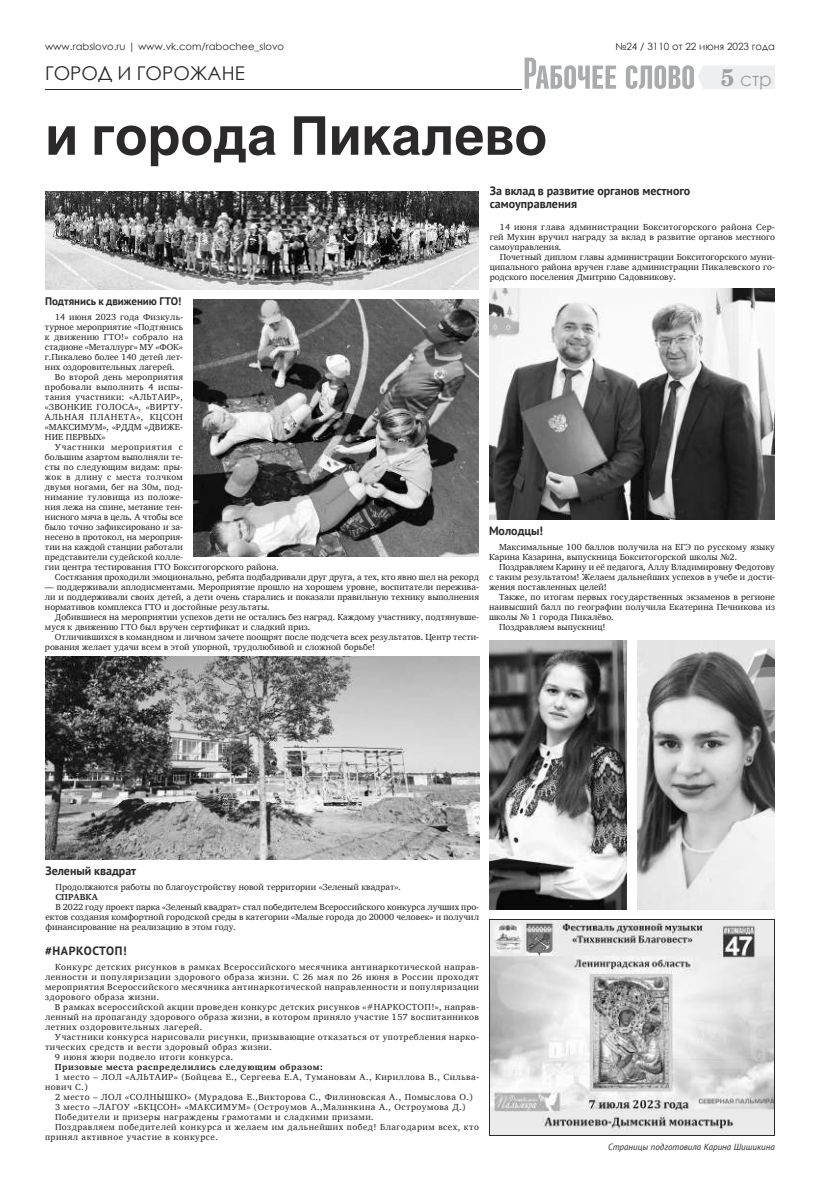
<style>
.page{position:relative;width:820px;height:1190px;background:#fff}
.page>*{position:absolute;margin:0;border:0;box-sizing:border-box;transform-origin:0 0}
.t1{font:700 53px "Helios";color:#2b292a}
.t2{font:19px "Century Gothic";color:#2b292a}
.t3{font:19px "Century Gothic";color:#9fa1a3}
.t4{font:700 12px/13px "PT Sans";color:#2b292a}
.t5{font:700 12px "PT Sans";letter-spacing:.05em;color:#2b292a}
.t6{font:700 11px "PT Sans";color:#2b292a}
.t7{font:10px "Century Gothic";color:#2b292a}
.t8{font:9px/10px "Charis SIL";color:#2b292a;text-align:justify}
.t9{font:9px/10px "Charis SIL";letter-spacing:.05em;color:#2b292a}
.t10{font:9px "Charis SIL";letter-spacing:.03em;color:#2b292a}
.t11{font:700 9px "Charis SIL";letter-spacing:.05em;color:#2b292a}
.t12{font:9px "Charis SIL";letter-spacing:.06em;color:#2b292a}
.t13{font:italic 9px "PT Sans";color:#2b292a}
.t14{font:9px "Charis SIL";letter-spacing:.035em;color:#2b292a}
.t15{font:9px "Charis SIL";letter-spacing:.025em;color:#2b292a}
.t16{font:9px "Charis SIL";letter-spacing:.02em;color:#2b292a}
.t17{font:700 9px "Charis SIL";color:#2b292a}
.s1{font-family:"New Century Schlbk";font-weight:700;font-size:24px}
</style>
<div class="page">
<svg style="left:525px;top:58px;width:250px;height:31px"></svg>
<hr style="left:45px;top:89px;width:477px;height:1px;background:#2b292a">
<img style="left:489px;top:288px;width:286px;height:232px">
<img style="left:489px;top:640px;width:138px;height:270px">
<img style="left:46px;top:192px;width:433px;height:98px">
<img style="left:193px;top:299px;width:286px;height:258px">
<img style="left:491px;top:921px;width:282px;height:213px">
<div style="left:489px;top:919px;width:286px;height:217px;border:1px solid #2b292a"></div>
<img style="left:45px;top:656px;width:434px;height:204px">
<img style="left:637px;top:640px;width:138px;height:270px">
<p class="t7" style="left:45px;top:39px;width:241px">www.rabslovo.ru | www.vk.com/rabochee_slovo</p>
<p class="t7" style="left:615px;top:39px;width:161px">№24 / 3110 от 22 июня 2023 года</p>
<h2 class="t3" style="left:721px;top:66px;width:53px"><span class="s1">5</span> стр</h2>
<h2 class="t2" style="left:45px;top:59px;width:201px">ГОРОД И ГОРОЖАНЕ</h2>
<h1 class="t1" style="left:45px;top:115px;width:503px">и города Пикалево</h1>
<p class="t6" style="left:45px;top:294px;width:138px">Подтянись к движению ГТО!</p>
<p class="t16" style="left:55px;top:312px;width:129px">14 июня 2023 года Физкуль-</p>
<p class="t8" style="left:45px;top:322px;width:139px">турное мероприятие «Подтянись</p>
<p class="t10" style="left:45px;top:332px;width:140px">к движению ГТО!» собрало на</p>
<p class="t8" style="left:45px;top:342px;width:139px">стадионе «Металлург» МУ «ФОК»</p>
<p class="t8" style="left:45px;top:352px;width:140px">г.Пикалево более 140 детей лет-</p>
<p class="t8" style="left:45px;top:362px;width:131px">них оздоровительных лагерей.</p>
<p class="t8" style="left:55px;top:372px;width:130px">Во второй день мероприятия</p>
<p class="t10" style="left:45px;top:382px;width:140px">пробовали выполнить 4 испы-</p>
<p class="t14" style="left:45px;top:392px;width:140px">тания участники: «АЛЬТАИР»,</p>
<p class="t10" style="left:45px;top:402px;width:140px">«ЗВОНКИЕ ГОЛОСА», «ВИРТУ-</p>
<p class="t12" style="left:45px;top:412px;width:139px">АЛЬНАЯ ПЛАНЕТА», КЦСОН</p>
<p class="t8" style="left:45px;top:422px;width:140px">«МАКСИМУМ», «РДДМ «ДВИЖЕ-</p>
<p class="t8" style="left:45px;top:432px;width:62px">НИЕ ПЕРВЫХ»</p>
<p class="t12" style="left:55px;top:442px;width:129px">Участники мероприятия с</p>
<p class="t8" style="left:45px;top:452px;width:140px">большим азартом выполняли те-</p>
<p class="t8" style="left:45px;top:462px;width:140px">сты по следующим видам: пры-</p>
<p class="t10" style="left:45px;top:472px;width:140px">жок в длину с места толчком</p>
<p class="t8" style="left:45px;top:482px;width:140px">двумя ногами, бег на 30м, под-</p>
<p class="t15" style="left:45px;top:492px;width:140px">нимание туловища из положе-</p>
<p class="t8" style="left:45px;top:502px;width:140px">ния лежа на спине, метание тен-</p>
<p class="t8" style="left:45px;top:512px;width:139px">нисного мяча в цель. А чтобы все</p>
<p class="t8" style="left:45px;top:522px;width:140px">было точно зафиксировано и за-</p>
<p class="t8" style="left:45px;top:532px;width:139px">несено в протокол, на мероприя-</p>
<p class="t8" style="left:45px;top:542px;width:140px">тии на каждой станции работали</p>
<p class="t8" style="left:45px;top:552px;width:140px">представители судейской колле-</p>
<p class="t8" style="left:45px;top:562px;width:235px">гии центра тестирования ГТО Бокситогорского района.</p>
<p class="t8" style="left:55px;top:572px;width:425px">Состязания проходили эмоционально, ребята подбадривали друг друга, а тех, кто явно шел на рекорд</p>
<p class="t8" style="left:45px;top:582px;width:435px">— поддерживали аплодисментами. Мероприятие прошло на хорошем уровне, воспитатели пережива&shy;ли и поддерживали своих детей, а дети очень старались и показали правильную технику выполнения нормативов комплекса ГТО и достойные результаты.</p>
<p class="t8" style="left:45px;top:612px;width:435px;text-indent:10px">Добившиеся на мероприятии успехов дети не остались без наград. Каждому участнику, подтянувше&shy;муся к движению ГТО был вручен сертификат и сладкий приз.</p>
<p class="t8" style="left:45px;top:632px;width:435px;text-indent:10px">Отличившихся в командном и личном зачете поощрят после подсчета всех результатов. Центр тести&shy;рования желает удачи всем в этой упорной, трудолюбивой и сложной борьбе!</p>
<h3 class="t4" style="left:490px;top:184px;width:202px">За вклад в развитие органов местного самоуправления</h3>
<p class="t8" style="left:490px;top:222px;width:287px;text-indent:10px">14 июня глава администрации Бокситогорского района Сер&shy;гей Мухин вручил награду за вклад в развитие органов местного самоуправления.</p>
<p class="t8" style="left:490px;top:252px;width:287px;text-indent:10px">Почетный диплом главы администрации Бокситогорского муни&shy;ципального района вручен главе администрации Пикалевского го&shy;родского поселения Дмитрию Садовникову.</p>
<h3 class="t4" style="left:489px;top:524px;width:56px">Молодцы!</h3>
<p class="t8" style="left:489px;top:542px;width:287px;text-indent:10px">Максимальные 100 баллов получила на ЕГЭ по русскому языку<br>Карина Казарина, выпускница Бокситогорской школы №2.</p>
<p class="t8" style="left:489px;top:562px;width:288px;text-indent:10px">Поздравляем Карину и её педагога, Аллу Владимировну Федотову с таким результатом! Желаем дальнейших успехов в учебе и дости&shy;жения поставленных целей!</p>
<p class="t8" style="left:499px;top:592px;width:278px">Также, по итогам первых государственных экзаменов в регионе</p>
<p class="t8" style="left:489px;top:602px;width:288px">наивысший балл по географии получила Екатерина Печникова из</p>
<p class="t8" style="left:489px;top:612px;width:126px">школы № 1 города Пикалёво.</p>
<p class="t8" style="left:499px;top:622px;width:108px">Поздравляем выпускниц!</p>
<h3 class="t4" style="left:46px;top:864px;width:92px">Зеленый квадрат</h3>
<p class="t8" style="left:56px;top:882px;width:347px">Продолжаются работы по благоустройству новой территории «Зеленый квадрат».</p>
<p class="t17" style="left:56px;top:892px;width:44px">СПРАВКА</p>
<p class="t8" style="left:46px;top:902px;width:435px;text-indent:10px">В 2022 году проект парка «Зеленый квадрат» стал победителем Всероссийского конкурса лучших про&shy;ектов создания комфортной городской среды в категории «Малые города до 20000 человек» и получил финансирование на реализацию в этом году.</p>
<h3 class="t5" style="left:45px;top:943px;width:83px">#НАРКОСТОП!</h3>
<p class="t8" style="left:45px;top:962px;width:436px;text-indent:10px">Конкурс детских рисунков в рамках Всероссийского месячника антинаркотической направ&shy;ленности и популяризации здорового образа жизни. С 26 мая по 26 июня в России проходят мероприятия Всероссийского месячника антинаркотической направленности и популяризации здорового образа жизни.</p>
<p class="t8" style="left:45px;top:1002px;width:436px;text-indent:10px">В рамках всероссийской акции проведен конкурс детских рисунков «#НАРКОСТОП!», направ&shy;ленный на пропаганду здорового образа жизни, в котором приняло участие 157 воспитанников летних оздоровительных лагерей.</p>
<p class="t9" style="left:55px;top:1032px;width:425px">Участники конкурса нарисовали рисунки, призывающие отказаться от употребления нарко-</p>
<p class="t9" style="left:45px;top:1042px;width:229px">тических средств и вести здоровый образ жизни.</p>
<p class="t9" style="left:55px;top:1052px;width:180px">9 июня жюри подвело итоги конкурса.</p>
<p class="t11" style="left:55px;top:1062px;width:270px">Призовые места распределились следующим образом:</p>
<p class="t9" style="left:45px;top:1072px;width:436px;text-indent:10px">1 место – ЛОЛ «АЛЬТАИР» (Бойцева Е., Сергеева Е.А, Тумановам А., Кириллова В., Сильва&shy;нович С.)</p>
<p class="t9" style="left:55px;top:1092px;width:419px">2 место – ЛОЛ «СОЛНЫШКО» (Мурадова Е.,Викторова С., Филиновская А., Помыслова О.)</p>
<p class="t9" style="left:55px;top:1102px;width:412px">3 место –ЛАГОУ «БКЦСОН» «МАКСИМУМ» (Остроумов А.,Малинкина А., Остроумова Д.)</p>
<p class="t9" style="left:55px;top:1112px;width:320px">Победители и призеры награждены грамотами и сладкими призами.</p>
<p class="t9" style="left:55px;top:1122px;width:425px">Поздравляем победителей конкурса и желаем им дальнейших побед! Благодарим всех, кто</p>
<p class="t9" style="left:45px;top:1132px;width:174px">принял активное участие в конкурсе.</p>
<p class="t13" style="left:608px;top:1141px;width:168px">Страницы подготовила Карина Шишикина</p>
</div>
